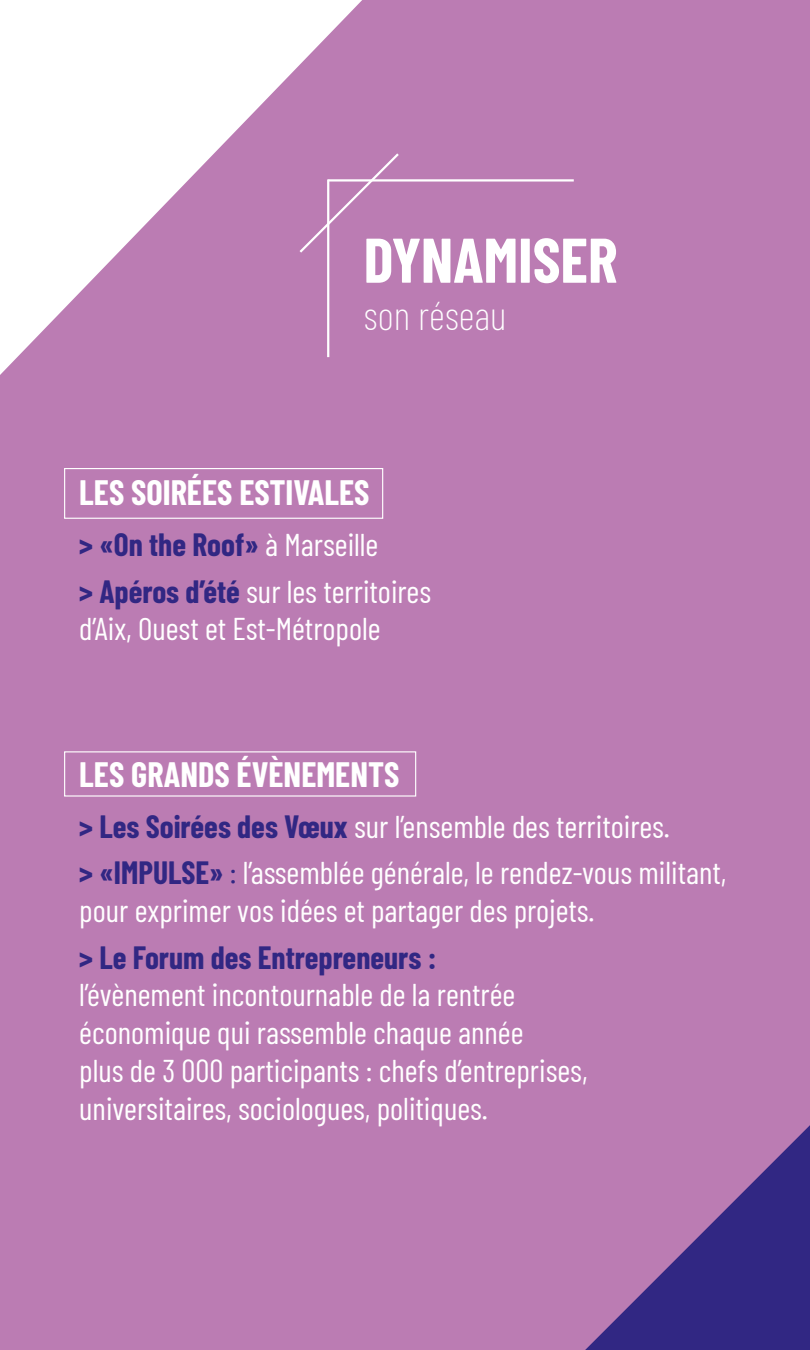
<style>
.page{position:relative;width:810px;height:1350px;background:#bb7cb3}
.page>*{position:absolute;margin:0;border:0;box-sizing:border-box;transform-origin:0 0}
.t1{font:700 63px "Barlow Condensed";color:#fff}
.t2{font:200 39.75px "Barlow Condensed";color:#fff}
.t3{font:700 34.42px "Barlow Condensed";color:#fff}
.t4{font:31.5px/37.8px "Barlow Condensed";color:#fff}
.t5{font:700 31.5px "Barlow Condensed";color:#312783}
.s1{font-weight:700;color:#312783}
.s2{color:#312783}
</style>
<div class="page">
<svg style="left:585px;top:1125px;width:225px;height:225px"></svg>
<svg style="left:362px;top:153px;width:37px;height:39px"></svg>
<hr style="left:328px;top:179px;width:246px;height:3px;background:#fff">
<div style="left:64px;top:468px;width:319px;height:51px;border:1px solid #fff"></div>
<div style="left:64px;top:751px;width:352px;height:46px;border:1px solid #fff"></div>
<svg style="left:0;top:0;width:362px;height:375px;fill:#fff"></svg>
<h1 class="t1" style="left:364px;top:215px;width:256px">DYNAMISER</h1>
<p class="t2" style="left:364px;top:288px;width:145px">son réseau</p>
<p class="t3" style="left:79px;top:468px;width:292px">LES SOIRÉES ESTIVALES</p>
<p class="t4" style="left:79px;top:519px;width:353px;line-height:46.5px"><span class="s1">&gt; «On the Roof»</span> à Marseille<br><span class="s1">&gt; Apéros d’été</span> sur les territoires</p>
<p class="t4" style="left:79px;top:608px;width:303px">d’Aix, Ouest et Est-Métropole</p>
<p class="t3" style="left:79px;top:750px;width:322px">LES GRANDS ÉVÈNEMENTS</p>
<p class="t4" style="left:79px;top:801px;width:649px;line-height:46.5px"><span class="s1">&gt; Les Soirées des Vœux</span> sur l’ensemble des territoires.<br><span class="s1">&gt; «IMPULSE»</span> <span class="s2">:</span> l’assemblée générale, le rendez-vous militant,</p>
<p class="t4" style="left:79px;top:890px;width:517px">pour exprimer vos idées et partager des projets.</p>
<p class="t5" style="left:79px;top:935px;width:359px">&gt; Le Forum des Entrepreneurs :</p>
<p class="t4" style="left:79px;top:974px;width:510px">l’évènement incontournable de la rentrée économique qui rassemble chaque année<br>plus de 3 000 participants : chefs d’entreprises, universitaires, sociologues, politiques.</p>
</div>
